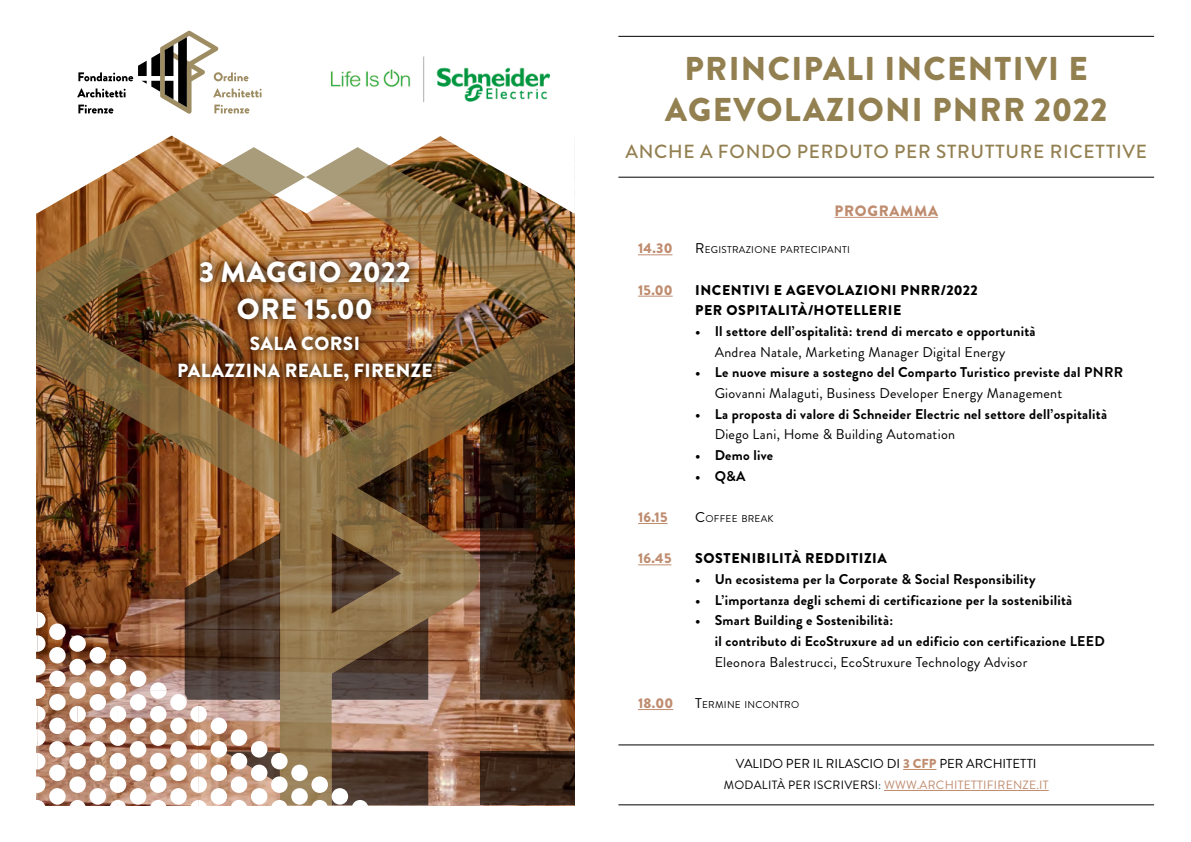
<style>
.page{position:relative;width:1191px;height:842px;background:#fff}
.page>*{position:absolute;margin:0;border:0;box-sizing:border-box;transform-origin:0 0}
.t1{font:900 33px/41px "Brandon Grotesque";letter-spacing:.04em;color:#938051;text-align:center}
.t2{font:900 29px/36.9px "Brandon Grotesque";letter-spacing:.015em;color:#fff;text-align:center}
.t3{font:500 19px "Brandon Grotesque";letter-spacing:.04em;color:#938051}
.t4{font:900 19px/27.3px "Brandon Grotesque";letter-spacing:.02em;color:#fff;text-align:center}
.t5{font:900 15px "Brandon Grotesque";letter-spacing:.05em;color:#bf8c6f}
.t6{font:700 14.1px/20.6px "Brandon Grotesque";letter-spacing:.02em;color:#000}
.t7{font:14.1px "Brandon Grotesque";letter-spacing:.02em;color:#000}
.t8{font:900 14.1px/20.7px "Brandon Grotesque";letter-spacing:.04em;color:#000}
.t9{font:900 14.1px "Brandon Grotesque";letter-spacing:.02em;color:#bf8c6f}
.t10{font:13px "Brandon Grotesque";color:#000}
.t11{font:12px "Brandon Grotesque";letter-spacing:.02em;color:#bf8c6f}
.t12{font:9.9px "Brandon Grotesque";letter-spacing:.03em;color:#000}
.s1{font-size:14.1px}
.s2{font-weight:900;color:#bf8c6f}
.s3{color:#000}
.s4{color:#086575}
</style>
<div class="page">
<hr style="left:618px;top:36px;width:536px;height:1px;background:#000">
<hr style="left:618px;top:804px;width:536px;height:1px;background:#000">
<hr style="left:618px;top:744px;width:536px;height:1px;background:#000">
<hr style="left:834px;top:217px;width:104px;height:1px;background:#bf8c6f">
<svg style="left:152px;top:30px;width:423px;height:184px"></svg>
<svg style="left:77px;top:31px;width:184px;height:83px"></svg>
<hr style="left:618px;top:177px;width:536px;height:1px;background:#000">
<hr style="left:638px;top:254px;width:34px;height:1px;background:#bf8c6f">
<hr style="left:638px;top:296px;width:34px;height:1px;background:#bf8c6f">
<svg style="left:638px;top:523px;width:29px;height:1px"></svg>
<hr style="left:638px;top:564px;width:33px;height:1px;background:#bf8c6f">
<hr style="left:638px;top:709px;width:35px;height:1px;background:#bf8c6f">
<img style="left:36px;top:147px;width:538px;height:658px">
<hr style="left:903px;top:769px;width:33px;height:1px;background:#bf8c6f">
<hr style="left:884px;top:790px;width:164px;height:1px;background:#bf8c6f">
<div style="left:291px;top:765px;width:17px;height:16px;background:#fff;border-radius:50%"></div>
<svg style="left:311px;top:751px;width:117px;height:55px;background:#634f41"></svg>
<div style="left:291px;top:788px;width:17px;height:17px;background:#fff;border-radius:50%"></div>
<div style="left:89px;top:647px;width:17px;height:16px;background:#fff;border-radius:50%"></div>
<div style="left:89px;top:670px;width:17px;height:17px;background:#fff;border-radius:50%"></div>
<div style="left:89px;top:694px;width:17px;height:16px;background:#fff;border-radius:50%"></div>
<div style="left:89px;top:717px;width:17px;height:17px;background:#fff;border-radius:50%"></div>
<div style="left:89px;top:741px;width:17px;height:17px;background:#fff;border-radius:50%"></div>
<div style="left:89px;top:765px;width:17px;height:16px;background:#fff;border-radius:50%"></div>
<div style="left:89px;top:788px;width:17px;height:17px;background:#fff;border-radius:50%"></div>
<svg style="left:69px;top:635px;width:17px;height:17px"></svg>
<div style="left:49px;top:623px;width:17px;height:17px;background:#fff;border-radius:50%"></div>
<div style="left:49px;top:647px;width:17px;height:16px;background:#fff;border-radius:50%"></div>
<svg style="left:69px;top:659px;width:17px;height:16px"></svg>
<div style="left:49px;top:670px;width:17px;height:17px;background:#fff;border-radius:50%"></div>
<svg style="left:69px;top:682px;width:17px;height:17px"></svg>
<svg style="left:69px;top:706px;width:17px;height:16px"></svg>
<div style="left:49px;top:694px;width:17px;height:16px;background:#fff;border-radius:50%"></div>
<div style="left:69px;top:729px;width:17px;height:17px;background:#fff;border-radius:8px"></div>
<div style="left:49px;top:717px;width:17px;height:17px;background:#fff;border-radius:50%"></div>
<div style="left:69px;top:753px;width:17px;height:16px;background:#fff;border-radius:8px"></div>
<div style="left:49px;top:741px;width:17px;height:17px;background:#fff;border-radius:50%"></div>
<svg style="left:69px;top:776px;width:17px;height:17px"></svg>
<div style="left:49px;top:765px;width:17px;height:16px;background:#fff;border-radius:50%"></div>
<svg style="left:69px;top:800px;width:17px;height:6px"></svg>
<div style="left:49px;top:788px;width:17px;height:17px;background:#fff;border-radius:50%"></div>
<svg style="left:36px;top:612px;width:9px;height:16px"></svg>
<svg style="left:36px;top:635px;width:9px;height:17px"></svg>
<svg style="left:36px;top:659px;width:9px;height:16px"></svg>
<svg style="left:36px;top:682px;width:9px;height:17px"></svg>
<svg style="left:36px;top:706px;width:9px;height:16px"></svg>
<svg style="left:36px;top:729px;width:9px;height:17px"></svg>
<svg style="left:36px;top:753px;width:9px;height:16px"></svg>
<svg style="left:36px;top:776px;width:9px;height:17px"></svg>
<svg style="left:36px;top:800px;width:9px;height:5px"></svg>
<img style="left:110px;top:533px;width:178px;height:273px">
<img style="left:167px;top:251px;width:275px;height:139px">
<img style="left:330px;top:48px;width:221px;height:61px">
<h2 class="t2" style="left:199px;top:254px;width:213px">3 MAGGIO 2022<br>ORE 15.00</h2>
<h3 class="t4" style="left:177px;top:330px;width:257px">SALA CORSI<br>PALAZZINA REALE, FIRENZE</h3>
<h1 class="t1" style="left:665px;top:49px;width:444px">PRINCIPALI INCENTIVI E<br>AGEVOLAZIONI PNRR 2022</h1>
<h3 class="t3" style="left:625px;top:138px;width:523px">ANCHE A FONDO PERDUTO PER STRUTTURE RICETTIVE</h3>
<p class="t9" style="left:638px;top:239px;width:36px">14.30</p>
<p class="t9" style="left:638px;top:280px;width:36px">15.00</p>
<p class="t9" style="left:638px;top:507px;width:31px">16.15</p>
<p class="t9" style="left:638px;top:549px;width:35px">16.45</p>
<p class="t9" style="left:638px;top:693px;width:37px">18.00</p>
<p class="t5" style="left:834px;top:200px;width:105px">PROGRAMMA</p>
<p class="t12" style="left:695px;top:243px;width:156px"><span class="s1">R</span>EGISTRAZIONE PARTECIPANTI</p>
<p class="t8" style="left:695px;top:280px;width:284px">INCENTIVI E AGEVOLAZIONI PNRR/2022<br>PER OSPITALITÀ/HOTELLERIE</p>
<p class="t6" style="left:695px;top:321px;width:342px">• Il settore dell’ospitalità: trend di mercato e opportunità</p>
<p class="t7" style="left:714px;top:342px;width:292px">Andrea Natale, Marketing Manager Digital Energy</p>
<p class="t6" style="left:695px;top:362px;width:429px">• Le nuove misure a sostegno del Comparto Turistico previste dal PNRR</p>
<p class="t7" style="left:714px;top:383px;width:349px">Giovanni Malaguti, Business Developer Energy Management</p>
<p class="t6" style="left:695px;top:404px;width:413px">• La proposta di valore di Schneider Electric nel settore dell’ospitalità</p>
<p class="t7" style="left:714px;top:425px;width:242px">Diego Lani, Home &amp; Building Automation</p>
<p class="t6" style="left:695px;top:445px;width:80px">• Demo live</p>
<p class="t6" style="left:695px;top:466px;width:52px">• Q&amp;A</p>
<p class="t12" style="left:695px;top:512px;width:80px"><span class="s1">C</span>OFFEE BREAK</p>
<p class="t8" style="left:695px;top:548px;width:193px">SOSTENIBILITÀ REDDITIZIA</p>
<p class="t6" style="left:695px;top:569px;width:342px">• Un ecosistema per la Corporate &amp; Social Responsibility</p>
<p class="t6" style="left:695px;top:590px;width:379px">• L’importanza degli schemi di certificazione per la sostenibilità</p>
<p class="t6" style="left:714px;top:610px;width:391px;text-indent:-20px">• Smart Building e Sostenibilità:<br>il contributo di EcoStruxure ad un edificio con certificazione LEED</p>
<p class="t7" style="left:714px;top:652px;width:314px">Eleonora Balestrucci, EcoStruxure Technology Advisor</p>
<p class="t12" style="left:695px;top:698px;width:105px"><span class="s1">T</span>ERMINE INCONTRO</p>
<p class="t10" style="left:736px;top:755px;width:302px">VALIDO PER IL RILASCIO DI <span class="s2">3 CFP</span> PER ARCHITETTI</p>
<p class="t11" style="left:724px;top:777px;width:326px"><span class="s3">MODALITÀ PER ISCRIVERSI</span><span class="s4">:</span> WWW.ARCHITETTIFIRENZE.IT</p>
</div>
